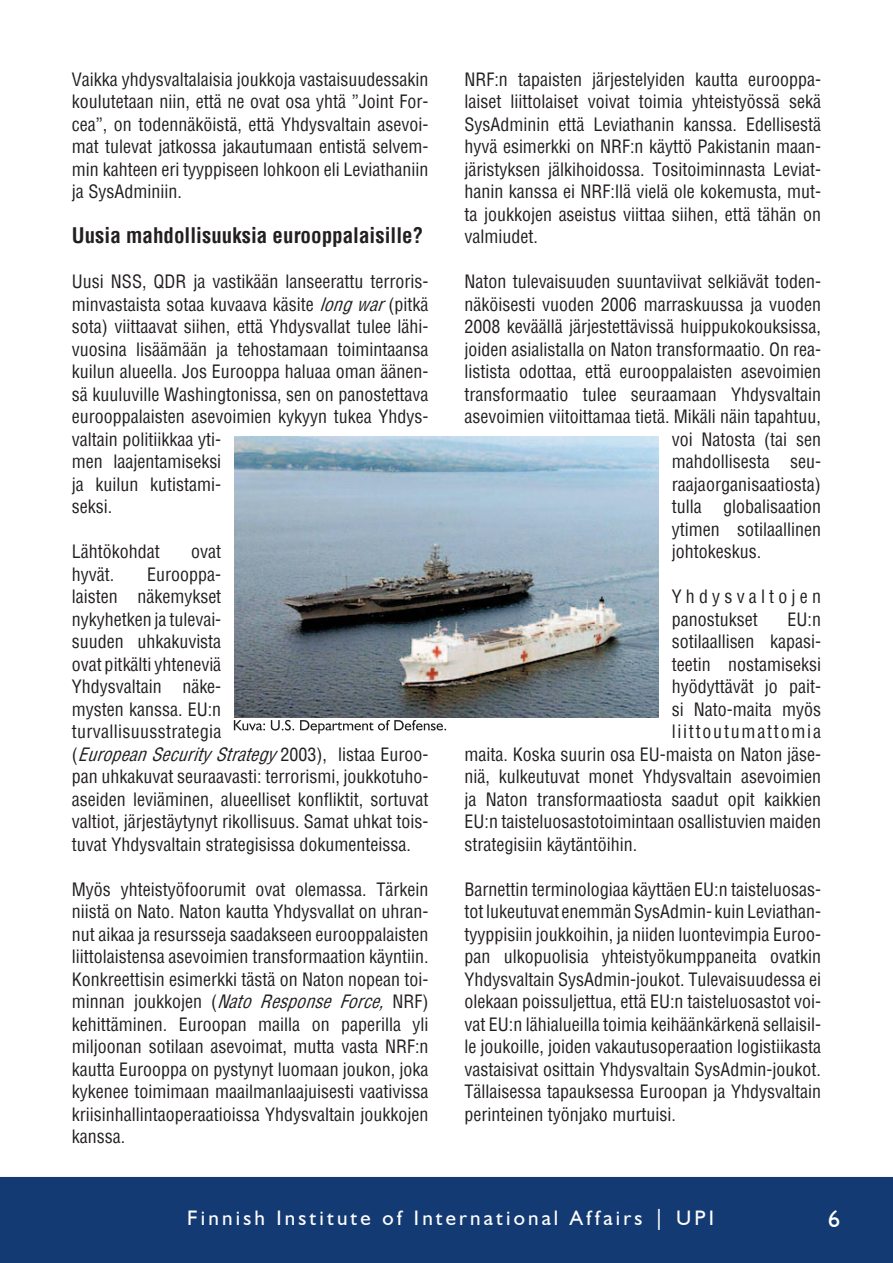
<style>
.page{position:relative;width:893px;height:1263px;background:#fff}
.page>*{position:absolute;margin:0;border:0;box-sizing:border-box;transform-origin:0 0}
.t1{font:24px "Humanist 521 BT";color:#fff}
.t2{font:21px "Humanist 521 BT";letter-spacing:.15em;color:#fdfdfd}
.t3{font:700 condensed 21px "Helvetica";color:#231f20}
.t4{font:condensed 18px/22.5px "Helvetica";color:#231f20;text-align:justify}
.t5{font:condensed 18px/22.5px "Helvetica";letter-spacing:.235em;color:#231f20}
.t6{font:condensed 18px "Helvetica";letter-spacing:.1em;color:#231f20}
.s1{font-style:italic}
</style>
<div class="page">
<div style="left:0;top:1177px;width:893px;height:86px;background:#143a73"></div>
<img style="left:234px;top:437px;width:425px;height:280px">
<svg style="left:234px;top:720px;width:212px;height:14px"></svg>
<p class="t4" style="left:72px;top:68px;width:358px">Vaikka yhdysvaltalaisia joukkoja vastaisuudessakin koulutetaan niin, että ne ovat osa yhtä ”Joint For&shy;cea”, on todennäköistä, että Yhdysvaltain asevoi&shy;mat tulevat jatkossa jakautumaan entistä selvem&shy;min kahteen eri tyyppiseen lohkoon eli Leviathaniin ja SysAdminiin.</p>
<p class="t3" style="left:72px;top:222px;width:353px">Uusia mahdollisuuksia eurooppalaisille?</p>
<p class="t4" style="left:72px;top:270px;width:358px;text-align:left">Uusi NSS, QDR ja vastikään lanseerattu terroris&shy;minvastaista sotaa kuvaava käsite <span class="s1">longwar</span>(pitkä sota) viittaavat siihen, että Yhdysvallat tulee lähi&shy;vuosina lisäämään ja tehostamaan toimintaansa kuilun alueella. Jos Eurooppa haluaa oman äänen&shy;sä kuuluville Washingtonissa, sen on panostettava eurooppalaisten asevoimien kykyyn tukea Yhdys&shy;valtain politiikkaa yti-<br>men laajentamiseksi<br>ja kuilun kutistami-<br>seksi.</p>
<p class="t4" style="left:72px;top:540px;width:89px">Lähtökohdat</p>
<p class="t4" style="left:191px;top:540px;width:31px">ovat</p>
<p class="t4" style="left:72px;top:563px;width:44px">hyvät.</p>
<p class="t4" style="left:72px;top:563px;width:358px;text-align:left;text-indent:75px">Eurooppa-<br>laisten näkemykset<br>nykyhetken ja tulevai-<br>suuden uhkakuvista<br>ovat pitkälti yhteneviä<br>Yhdysvaltain näke-<br>mysten kanssa. EU:n<br>turvallisuusstrategia<br>( <span class="s1">EuropeanSecurityStrategy</span>2 0 0 3 ) , l i s t a a E u r o o - pan uhkakuvat seuraavasti: terrorismi, joukkotuho&shy;aseiden leviäminen, alueelliset konfliktit, sortuvat valtiot, järjestäytynyt rikollisuus. Samat uhkat tois&shy;tuvat Yhdysvaltain strategisissa dokumenteissa.</p>
<p class="t4" style="left:72px;top:878px;width:358px">Myös yhteistyöfoorumit ovat olemassa. Tärkein niistä on Nato. Naton kautta Yhdysvallat on uhran&shy;nut aikaa ja resursseja saadakseen eurooppalaisten liittolaistensa asevoimien transformaation käyntiin.<br>Konkreettisin esimerkki tästä on Naton nopean toi&shy;minnan joukkojen (<span class="s1">Nato Response Force,</span> NRF) kehittäminen. Euroopan mailla on paperilla yli miljoonan sotilaan asevoimat, mutta vasta NRF:n kautta Eurooppa on pystynyt luomaan joukon, joka kykenee toimimaan maailmanlaajuisesti vaativissa kriisinhallintaoperaatioissa Yhdysvaltain joukkojen kanssa.</p>
<p class="t4" style="left:464px;top:68px;width:358px">NRF:n tapaisten järjestelyiden kautta eurooppa&shy;laiset liittolaiset voivat toimia yhteistyössä sekä SysAdminin että Leviathanin kanssa. Edellisestä hyvä esimerkki on NRF:n käyttö Pakistanin maan&shy;järistyksen jälkihoidossa. Tositoiminnasta Leviat&shy;hanin kanssa ei NRF:llä vielä ole kokemusta, mut&shy;ta joukkojen aseistus viittaa siihen, että tähän on valmiudet.</p>
<p class="t4" style="left:464px;top:270px;width:358px">Naton tulevaisuuden suuntaviivat selkiävät toden-</p>
<p class="t4" style="left:464px;top:293px;width:358px">näköisesti vuoden 2006 marraskuussa ja vuoden</p>
<p class="t4" style="left:464px;top:315px;width:358px">2008 keväällä järjestettävissä huippukokouksissa,</p>
<p class="t4" style="left:464px;top:338px;width:358px">joiden asialistalla on Naton transformaatio. On rea-</p>
<p class="t4" style="left:464px;top:360px;width:358px">listista odottaa, että eurooppalaisten asevoimien</p>
<p class="t4" style="left:464px;top:383px;width:358px">transformaatio tulee seuraamaan Yhdysvaltain</p>
<p class="t4" style="left:464px;top:405px;width:358px">asevoimien viitoittamaa tietä. Mikäli näin tapahtuu,</p>
<p class="t4" style="left:672px;top:428px;width:151px">voi Natosta (tai sen</p>
<p class="t4" style="left:672px;top:450px;width:151px">mahdollisesta seu-</p>
<p class="t4" style="left:672px;top:473px;width:151px">raajaorganisaatiosta)</p>
<p class="t4" style="left:672px;top:495px;width:151px">tulla globalisaation</p>
<p class="t4" style="left:672px;top:518px;width:151px">ytimen sotilaallinen</p>
<p class="t4" style="left:672px;top:540px;width:91px">johtokeskus.</p>
<p class="t5" style="left:672px;top:585px;width:151px">Yhdysvaltojen panostukset</p>
<p class="t4" style="left:787px;top:608px;width:35px">EU:n</p>
<p class="t4" style="left:672px;top:630px;width:151px">sotilaallisen kapasi-</p>
<p class="t4" style="left:672px;top:653px;width:151px">teetin nostamiseksi</p>
<p class="t4" style="left:672px;top:675px;width:151px">hyödyttävät jo pait-</p>
<p class="t4" style="left:672px;top:698px;width:151px">si Nato-maita myös</p>
<p class="t6" style="left:672px;top:720px;width:151px">liittoutumattomia</p>
<p class="t4" style="left:464px;top:743px;width:358px">maita. Koska suurin osa EU-maista on Naton jäse-</p>
<p class="t4" style="left:464px;top:765px;width:358px">niä, kulkeutuvat monet Yhdysvaltain asevoimien</p>
<p class="t4" style="left:464px;top:788px;width:358px">ja Naton transformaatiosta saadut opit kaikkien</p>
<p class="t4" style="left:464px;top:810px;width:358px">EU:n taisteluosastotoimintaan osallistuvien maiden</p>
<p class="t4" style="left:464px;top:833px;width:174px">strategisiin käytäntöihin.</p>
<p class="t4" style="left:464px;top:878px;width:358px">Barnettin terminologiaa käyttäen EU:n taisteluosas&shy;tot lukeutuvat enemmän SysAdmin- kuin Leviathan&shy;tyyppisiin joukkoihin, ja niiden luontevimpia Euroo&shy;pan ulkopuolisia yhteistyökumppaneita ovatkin Yhdysvaltain SysAdmin-joukot. Tulevaisuudessa ei olekaan poissuljettua, että EU:n taisteluosastot voi&shy;vat EU:n lähialueilla toimia keihäänkärkenä sellaisil&shy;le joukoille, joiden vakautusoperaation logistiikasta vastaisivat osittain Yhdysvaltain SysAdmin-joukot.<br>Tällaisessa tapauksessa Euroopan ja Yhdysvaltain perinteinen työnjako murtuisi.</p>
<p class="t2" style="left:187px;top:1205px;width:528px">Finnish Institute of International Affairs | UPI</p>
<h1 class="t1" style="left:828px;top:1204px;width:14px">6</h1>
</div>
